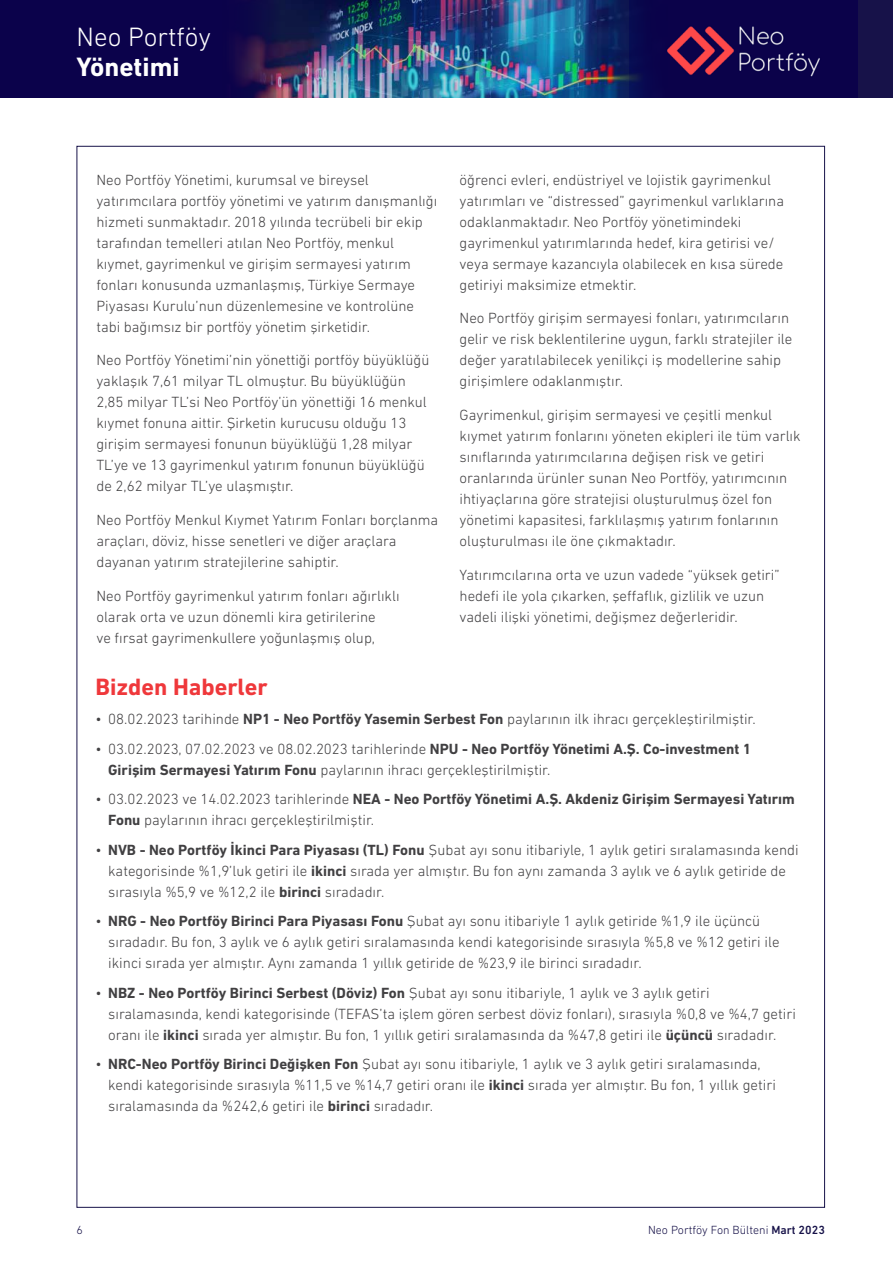
<style>
.page{position:relative;width:893px;height:1263px;background:#fff}
.page>*{position:absolute;margin:0;border:0;box-sizing:border-box;transform-origin:0 0}
.t1{font:300 27px "DIN Next LT Pro";color:#fff}
.t2{font:700 27px "DIN Next LT Pro";color:#fff}
.t3{font:700 24px "DIN Next LT Pro";color:#ef383b}
.t4{font:300 15px/21px "DIN Next LT Pro";color:#414042}
.t5{font:300 12px "DIN Next LT Pro";color:#171249}
.s1{font-weight:700}
.s2{font-weight:500}
</style>
<div class="page">
<div style="left:0;top:0;width:893px;height:98px;background:#0b024b"></div>
<div style="left:565px;top:0;width:328px;height:98px;background:#171249"></div>
<img style="left:675px;top:0;width:183px;height:98px">
<img style="left:235px;top:0;width:440px;height:98px">
<h1 class="t1" style="left:77px;top:21px;width:136px">Neo Portföy</h1>
<h1 class="t2" style="left:77px;top:51px;width:105px">Yönetimi</h1>
<p class="t4" style="left:96px;top:169px;width:342px">Neo Portföy Yönetimi, kurumsal ve bireysel yatırımcılara portföy yönetimi ve yatırım danışmanlığı hizmeti sunmaktadır. 2018 yılında tecrübeli bir ekip tarafından temelleri atılan Neo Portföy, menkul kıymet, gayrimenkul ve girişim sermayesi yatırım fonları konusunda uzmanlaşmış, Türkiye Sermaye Piyasası Kurulu’nun düzenlemesine ve kontrolüne tabi bağımsız bir portföy yönetim şirketidir.</p>
<p class="t4" style="left:96px;top:350px;width:335px">Neo Portföy Yönetimi’nin yönettiği portföy büyüklüğü yaklaşık 7,61 milyar TL olmuştur. Bu büyüklüğün 2,85 milyar TL’si Neo Portföy’ün yönettiği 16 menkul kıymet fonuna aittir. Şirketin kurucusu olduğu 13 girişim sermayesi fonunun büyüklüğü 1,28 milyar TL’ye ve 13 gayrimenkul yatırım fonunun büyüklüğü de 2,62 milyar TL’ye ulaşmıştır.</p>
<p class="t4" style="left:96px;top:509px;width:343px">Neo Portföy Menkul Kıymet Yatırım Fonları borçlanma araçları, döviz, hisse senetleri ve diğer araçlara dayanan yatırım stratejilerine sahiptir.</p>
<p class="t4" style="left:96px;top:585px;width:305px">Neo Portföy gayrimenkul yatırım fonları ağırlıklı olarak orta ve uzun dönemli kira getirilerine<br>ve fırsat gayrimenkullere yoğunlaşmış olup,</p>
<p class="t4" style="left:460px;top:169px;width:326px">öğrenci evleri, endüstriyel ve lojistik gayrimenkul yatırımları ve “distressed” gayrimenkul varlıklarına odaklanmaktadır. Neo Portföy yönetimindeki gayrimenkul yatırımlarında hedef, kira getirisi ve/ veya sermaye kazancıyla olabilecek en kısa sürede getiriyi maksimize etmektir.</p>
<p class="t4" style="left:460px;top:308px;width:334px">Neo Portföy girişim sermayesi fonları, yatırımcıların gelir ve risk beklentilerine uygun, farklı stratejiler ile değer yaratılabilecek yenilikçi iş modellerine sahip girişimlere odaklanmıştır.</p>
<p class="t4" style="left:460px;top:404px;width:343px">Gayrimenkul, girişim sermayesi ve çeşitli menkul kıymet yatırım fonlarını yöneten ekipleri ile tüm varlık sınıflarında yatırımcılarına değişen risk ve getiri oranlarında ürünler sunan Neo Portföy, yatırımcının ihtiyaçlarına göre stratejisi oluşturulmuş özel fon yönetimi kapasitesi, farklılaşmış yatırım fonlarının oluşturulması ile öne çıkmaktadır.</p>
<p class="t4" style="left:460px;top:564px;width:321px">Yatırımcılarına orta ve uzun vadede “yüksek getiri” hedefi ile yola çıkarken, şeffaflık, gizlilik ve uzun vadeli ilişki yönetimi, değişmez değerleridir.</p>
<h2 class="t3" style="left:95px;top:673px;width:174px">Bizden Haberler</h2>
<p class="t4" style="left:95px;top:708px;width:662px">• 08.02.2023 tarihinde <span class="s1">NP1 - Neo Portföy Yasemin Serbest Fon</span> paylarının ilk ihracı gerçekleştirilmiştir.</p>
<p class="t4" style="left:108px;top:738px;width:644px;text-indent:-13px">• 03.02.2023, 07.02.2023 ve 08.02.2023 tarihlerinde <span class="s1">NPU - Neo Portföy Yönetimi A.Ş. Co-investment 1<br>Girişim Sermayesi Yatırım Fonu</span> paylarının ihracı gerçekleştirilmiştir.</p>
<p class="t4" style="left:108px;top:788px;width:688px;text-indent:-13px">• 03.02.2023 ve 14.02.2023 tarihlerinde <span class="s1">NEA - Neo Portföy Yönetimi A.Ş. Akdeniz Girişim Sermayesi Yatırım<br>Fonu</span> paylarının ihracı gerçekleştirilmiştir.</p>
<p class="t4" style="left:108px;top:839px;width:692px;text-indent:-13px">• <span class="s1">NVB - Neo Portföy İkinci Para Piyasası (TL) Fonu</span> Şubat ayı sonu itibariyle, 1 aylık getiri sıralamasında kendi kategorisinde %1,9’luk getiri ile <span class="s1">ikinci</span> sırada yer almıştır. Bu fon aynı zamanda 3 aylık ve 6 aylık getiride de sırasıyla %5,9 ve %12,2 ile <span class="s1">birinci</span> sıradadır.</p>
<p class="t4" style="left:108px;top:910px;width:673px;text-indent:-13px">• <span class="s1">NRG - Neo Portföy Birinci Para Piyasası Fonu</span> Şubat ayı sonu itibariyle 1 aylık getiride %1,9 ile üçüncü sıradadır. Bu fon, 3 aylık ve 6 aylık getiri sıralamasında kendi kategorisinde sırasıyla %5,8 ve %12 getiri ile ikinci sırada yer almıştır. Aynı zamanda 1 yıllık getiride de %23,9 ile birinci sıradadır.</p>
<p class="t4" style="left:108px;top:982px;width:689px;text-indent:-13px">• <span class="s1">NBZ - Neo Portföy Birinci Serbest (Döviz) Fon</span> Şubat ayı sonu itibariyle, 1 aylık ve 3 aylık getiri sıralamasında, kendi kategorisinde (TEFAS’ta işlem gören serbest döviz fonları), sırasıyla %0,8 ve %4,7 getiri oranı ile <span class="s1">ikinci</span> sırada yer almıştır. Bu fon, 1 yıllık getiri sıralamasında da %47,8 getiri ile <span class="s1">üçüncü</span> sıradadır.</p>
<p class="t4" style="left:108px;top:1054px;width:669px;text-indent:-13px">• <span class="s1">NRC-Neo Portföy Birinci Değişken Fon</span> Şubat ayı sonu itibariyle, 1 aylık ve 3 aylık getiri sıralamasında, kendi kategorisinde sırasıyla %11,5 ve %14,7 getiri oranı ile <span class="s1">ikinci</span> sırada yer almıştır. Bu fon, 1 yıllık getiri sıralamasında da %242,6 getiri ile <span class="s1">birinci</span> sıradadır.</p>
<p class="t5" style="left:77px;top:1223px;width:8px">6</p>
<p class="t5" style="left:648px;top:1223px;width:178px">Neo Portföy Fon Bülteni <span class="s2">Mart 2023</span></p>
</div>
